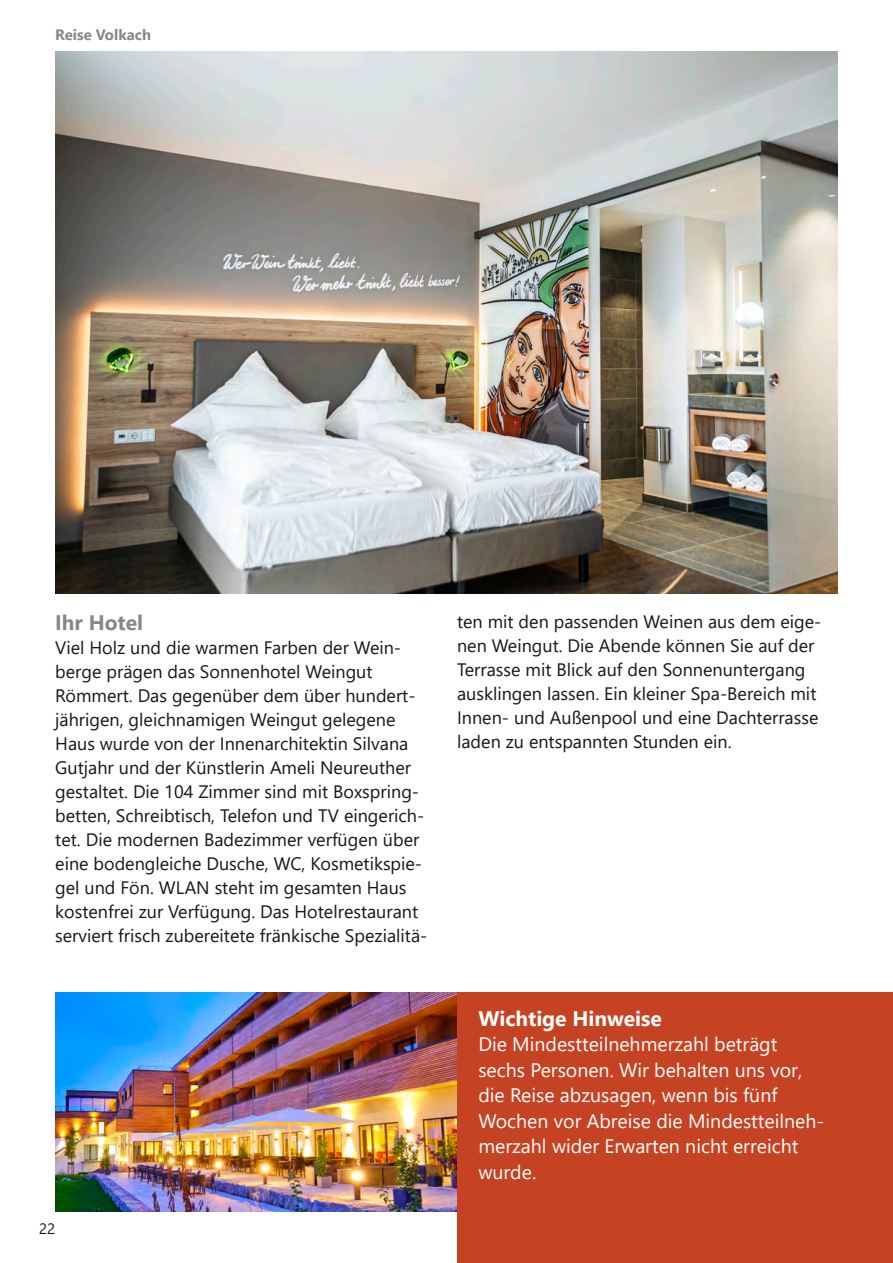
<style>
.page{position:relative;width:893px;height:1263px;background:#fff}
.page>*{position:absolute;margin:0;border:0;box-sizing:border-box;transform-origin:0 0}
.t1{font:700 21px "Segoe UI";color:#fff}
.t2{font:700 21px "Segoe UI";color:#868786}
.t3{font:19.5px/25.5px "Segoe UI";color:#fff}
.t4{font:18px/24px "Segoe UI";color:#171715}
.t5{font:700 15px "Segoe UI";color:#868786}
.t6{font:15px "Segoe UI";color:#171715}
</style>
<div class="page">
<img style="left:55px;top:992px;width:402px;height:220px">
<img style="left:55px;top:51px;width:783px;height:542px">
<div style="left:457px;top:992px;width:436px;height:271px;background:#c54322"></div>
<p class="t5" style="left:55px;top:29px;width:97px">Reise Volkach</p>
<p class="t2" style="left:55px;top:615px;width:89px">Ihr Hotel</p>
<p class="t4" style="left:55px;top:637px;width:374px">Viel Holz und die warmen Farben der Wein&shy;berge prägen das Sonnenhotel Weingut Römmert. Das gegenüber dem über hundert&shy;jährigen, gleichnamigen Weingut gelegene Haus wurde von der Innenarchitektin Silvana Gutjahr und der Künstlerin Ameli Neureuther gestaltet. Die 104 Zimmer sind mit Boxspring&shy;betten, Schreibtisch, Telefon und TV eingerich&shy;tet. Die modernen Badezimmer verfügen über eine bodengleiche Dusche, WC, Kosmetikspie&shy;gel und Fön. WLAN steht im gesamten Haus kostenfrei zur Verfügung. Das Hotelrestaurant serviert frisch zubereitete fränkische Spezialitä-</p>
<p class="t6" style="left:39px;top:1223px;width:18px">22</p>
<p class="t4" style="left:457px;top:611px;width:366px">ten mit den passenden Weinen aus dem eige&shy;nen Weingut. Die Abende können Sie auf der Terrasse mit Blick auf den Sonnenuntergang ausklingen lassen. Ein kleiner Spa-Bereich mit Innen- und Außenpool und eine Dachterrasse laden zu entspannten Stunden ein.</p>
<p class="t1" style="left:478px;top:1010px;width:185px">Wichtige Hinweise</p>
<p class="t3" style="left:478px;top:1033px;width:347px">Die Mindestteilnehmerzahl beträgt sechs Personen. Wir behalten uns vor, die Reise abzusagen, wenn bis fünf<br>Wochen vor Abreise die Mindestteilneh&shy;merzahl wider Erwarten nicht erreicht wurde.</p>
</div>
